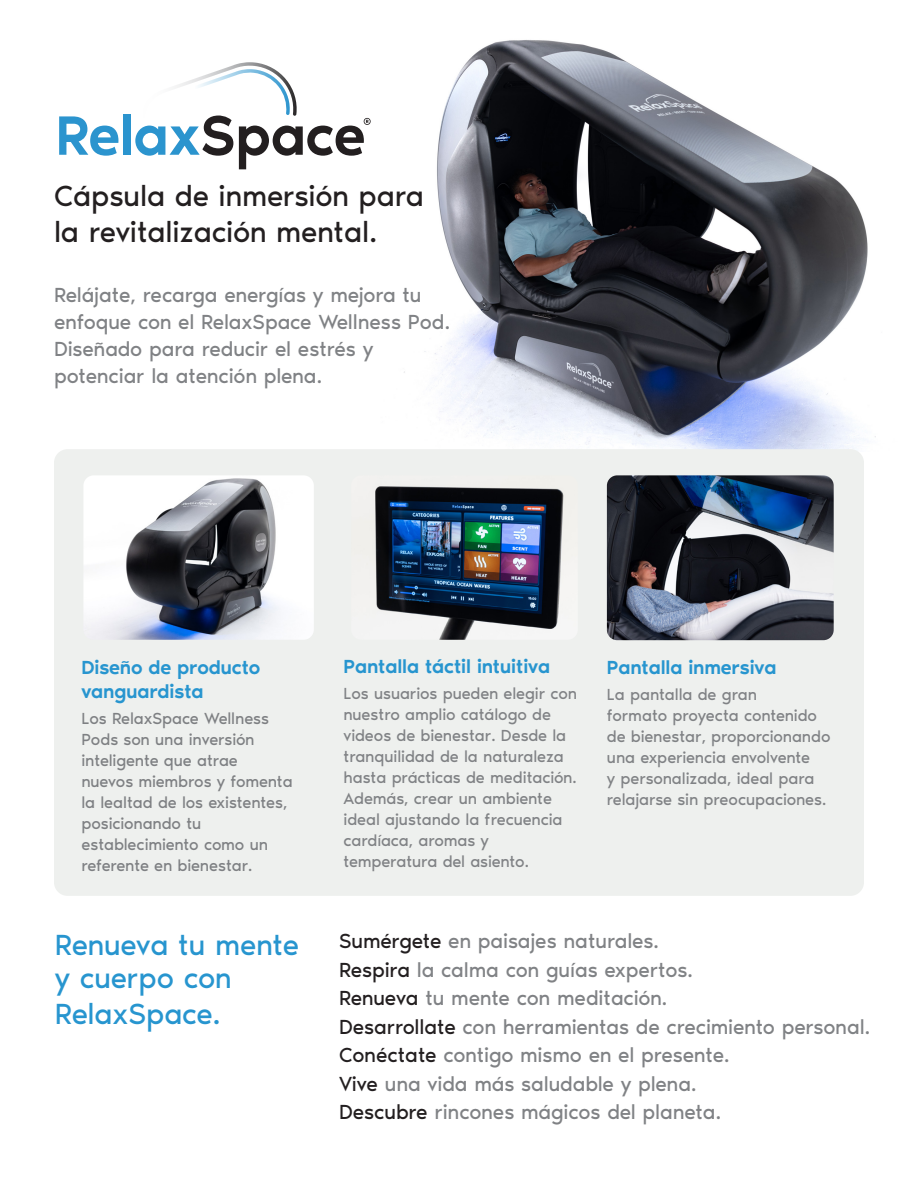
<style>
.page{position:relative;width:918px;height:1188px;background:#fff}
.page>*{position:absolute;margin:0;border:0;box-sizing:border-box;transform-origin:0 0}
.t1{font:30px/36px "Noir Pro";letter-spacing:-.01em;color:#231f20}
.t2{font:30px "Noir Pro";letter-spacing:-.01em;color:#2795cf}
.t3{font:21px/27px "Noir Pro";letter-spacing:-.01em;color:#808285}
.t4{font:500 19.5px/24px "Noir Pro";letter-spacing:-.01em;color:#2795cf}
.t5{font:16.5px/21px "Noir Pro";letter-spacing:-.01em;color:#808285}
.t6{font:16.5px/21px "Noir Pro";letter-spacing:-.01em;color:#7e8083}
.s1{color:#231f20}
</style>
<div class="page">
<img style="left:404px;top:40px;width:472px;height:409px">
<div style="left:54px;top:449px;width:810px;height:447px;background:#eef0ee;border-radius:14px"></div>
<img style="left:375px;top:486px;width:189px;height:154px">
<img style="left:607px;top:475px;width:227px;height:165px">
<svg style="left:59px;top:116px;width:59px;height:40px"></svg>
<div style="left:123px;top:115px;width:7px;height:40px;background:#2b94ce"></div>
<svg style="left:135px;top:62px;width:236px;height:107px"></svg>
<img style="left:84px;top:476px;width:230px;height:164px">
<p class="t1" style="left:54px;top:176px;width:372px">Cápsula de inmersión para la revitalización mental.</p>
<p class="t3" style="left:54px;top:280px;width:369px">Relájate, recarga energías y mejora tu</p>
<p class="t3" style="left:54px;top:307px;width:398px">enfoque con el RelaxSpace Wellness Pod.<br>Diseñado para reducir el estrés y</p>
<p class="t3" style="left:54px;top:361px;width:270px">potenciar la atención plena.</p>
<p class="t4" style="left:81px;top:654px;width:180px">Diseño de producto vanguardista</p>
<p class="t6" style="left:81px;top:707px;width:189px">Los RelaxSpace Wellness<br>Pods son una inversión</p>
<p class="t6" style="left:81px;top:749px;width:158px">inteligente que atrae</p>
<p class="t6" style="left:81px;top:770px;width:213px">nuevos miembros y fomenta la lealtad de los existentes, posicionando tu</p>
<p class="t6" style="left:81px;top:833px;width:188px">establecimiento como un</p>
<p class="t6" style="left:81px;top:854px;width:173px">referente en bienestar.</p>
<p class="t4" style="left:344px;top:653px;width:208px">Pantalla táctil intuitiva</p>
<p class="t5" style="left:344px;top:682px;width:235px">Los usuarios pueden elegir con nuestro amplio catálogo de</p>
<p class="t5" style="left:344px;top:724px;width:235px">videos de bienestar. Desde la tranquilidad de la naturaleza hasta prácticas de meditación.<br>Además, crear un ambiente ideal ajustando la frecuencia cardíaca, aromas y</p>
<p class="t5" style="left:344px;top:850px;width:187px">temperatura del asiento.</p>
<p class="t4" style="left:607px;top:654px;width:171px">Pantalla inmersiva</p>
<p class="t5" style="left:607px;top:683px;width:152px">La pantalla de gran</p>
<p class="t5" style="left:607px;top:704px;width:225px">formato proyecta contenido de bienestar, proporcionando una experiencia envolvente<br>y personalizada, ideal para relajarse sin preocupaciones.</p>
<p class="t2" style="left:55px;top:922px;width:246px">Renueva tu mente</p>
<p class="t2" style="left:55px;top:955px;width:178px">y cuerpo con</p>
<p class="t2" style="left:55px;top:991px;width:167px">RelaxSpace.</p>
<p class="t3" style="left:339px;top:926px;width:321px"><span class="s1">Sumérgete</span> en paisajes naturales.</p>
<p class="t3" style="left:339px;top:955px;width:355px"><span class="s1">Respira</span> la calma con guías expertos.</p>
<p class="t3" style="left:339px;top:983px;width:330px"><span class="s1">Renueva</span> tu mente con meditación.</p>
<p class="t3" style="left:339px;top:1012px;width:533px"><span class="s1">Desarrollate</span> con herramientas de crecimiento personal.</p>
<p class="t3" style="left:339px;top:1040px;width:392px"><span class="s1">Conéctate</span> contigo mismo en el presente.</p>
<p class="t3" style="left:339px;top:1069px;width:359px"><span class="s1">Vive</span> una vida más saludable y plena.</p>
<p class="t3" style="left:339px;top:1097px;width:384px"><span class="s1">Descubre</span> rincones mágicos del planeta.</p>
</div>
